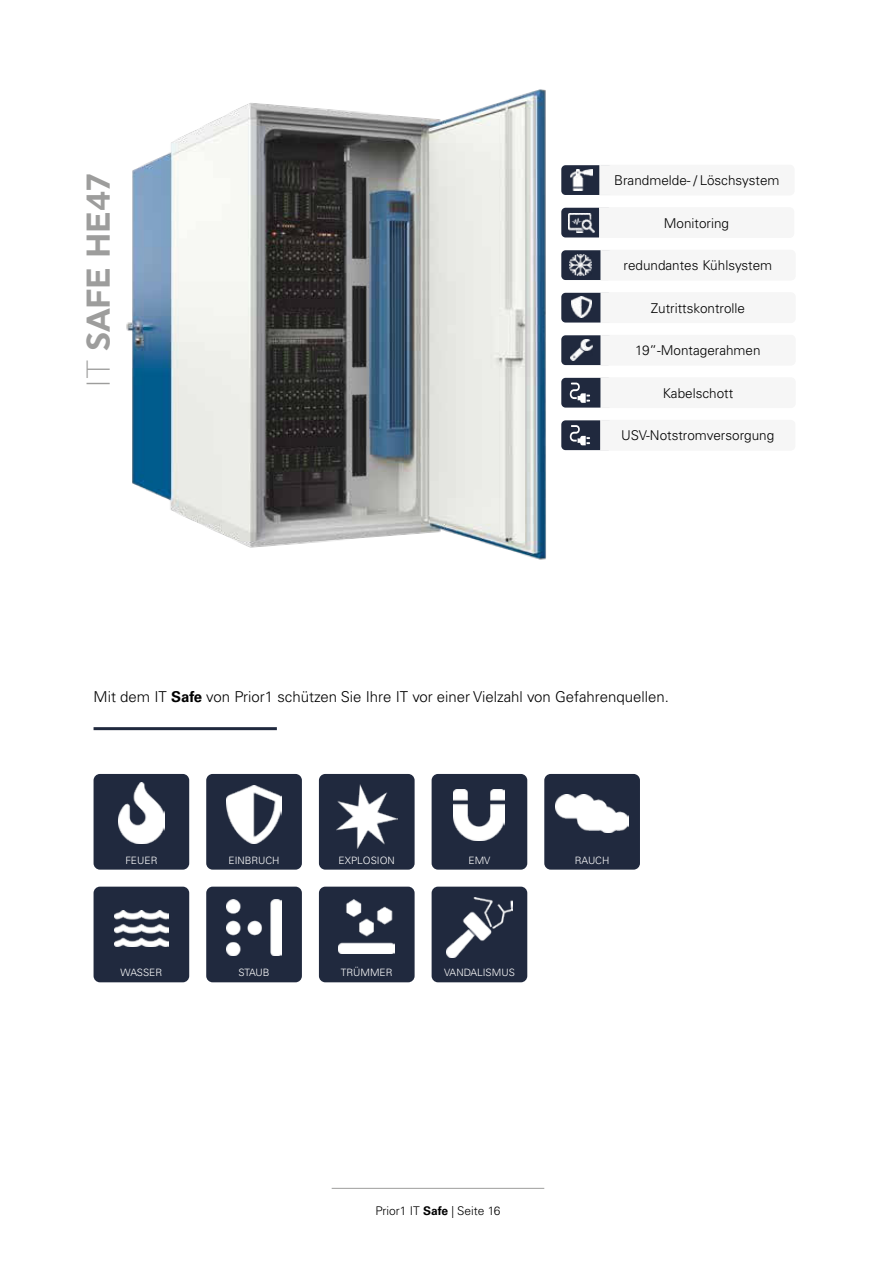
<style>
.page{position:relative;width:893px;height:1263px;background:#fff}
.page>*{position:absolute;margin:0;border:0;box-sizing:border-box;transform-origin:0 0}
.t1{font:700 33px "Uniform";color:#9d9d9c}
.t2{font:300 15px "Univers LT Pro 45";color:#000}
.t3{font:300 13.5px "Univers LT Pro 45";color:#000}
.t4{font:300 12px "Univers LT Pro 45";color:#000}
.t5{font:300 10.2px "Univers LT Pro 45";color:#fff}
.s1{font-weight:300}
.s2{font-family:"Univers LT Pro 65";font-weight:700}
</style>
<div class="page">
<hr style="left:332px;top:1188px;width:212px;height:1px;background:#9d9d9c">
<img style="left:126px;top:89px;width:460px;height:471px">
<div style="left:561px;top:165px;width:51px;height:30px;background:#20293e;border-radius:4px"></div>
<img style="left:571px;top:169px;width:21px;height:22px">
<svg style="left:599px;top:165px;width:13px;height:30px"></svg>
<div style="left:561px;top:208px;width:51px;height:29px;background:#20293e;border-radius:4px"></div>
<img style="left:569px;top:214px;width:25px;height:18px">
<svg style="left:599px;top:207px;width:13px;height:30px"></svg>
<div style="left:561px;top:250px;width:51px;height:30px;background:#20293e;border-radius:4px"></div>
<img style="left:570px;top:254px;width:21px;height:22px">
<svg style="left:601px;top:250px;width:11px;height:30px"></svg>
<div style="left:561px;top:293px;width:51px;height:30px;background:#20293e;border-radius:4px"></div>
<img style="left:571px;top:297px;width:20px;height:21px">
<svg style="left:601px;top:292px;width:11px;height:31px"></svg>
<div style="left:561px;top:335px;width:51px;height:30px;background:#20293e;border-radius:4px"></div>
<img style="left:571px;top:339px;width:21px;height:22px">
<svg style="left:601px;top:335px;width:11px;height:30px"></svg>
<div style="left:561px;top:378px;width:51px;height:30px;background:#20293e;border-radius:4px"></div>
<svg style="left:570px;top:383px;width:20px;height:20px"></svg>
<svg style="left:601px;top:377px;width:11px;height:31px"></svg>
<div style="left:561px;top:420px;width:51px;height:30px;background:#20293e;border-radius:4px"></div>
<svg style="left:570px;top:425px;width:20px;height:20px"></svg>
<svg style="left:600px;top:420px;width:12px;height:30px"></svg>
<div style="left:432px;top:774px;width:95px;height:96px;background:#20293e;border-radius:6px"></div>
<img style="left:454px;top:790px;width:51px;height:51px">
<div style="left:206px;top:774px;width:96px;height:96px;background:#20293e;border-radius:6px"></div>
<img style="left:227px;top:785px;width:54px;height:58px">
<div style="left:319px;top:774px;width:96px;height:96px;background:#20293e;border-radius:6px"></div>
<img style="left:336px;top:784px;width:61px;height:64px">
<div style="left:94px;top:774px;width:95px;height:96px;background:#20293e;border-radius:6px"></div>
<img style="left:119px;top:783px;width:45px;height:60px">
<div style="left:544px;top:774px;width:96px;height:96px;background:#20293e;border-radius:6px"></div>
<img style="left:555px;top:794px;width:74px;height:38px">
<div style="left:206px;top:887px;width:96px;height:95px;background:#20293e;border-radius:6px"></div>
<img style="left:227px;top:899px;width:54px;height:56px">
<div style="left:319px;top:887px;width:96px;height:95px;background:#20293e;border-radius:6px"></div>
<img style="left:339px;top:899px;width:56px;height:55px">
<div style="left:432px;top:887px;width:95px;height:95px;background:#20293e;border-radius:6px"></div>
<img style="left:447px;top:898px;width:65px;height:59px">
<div style="left:94px;top:887px;width:95px;height:95px;background:#20293e;border-radius:6px"></div>
<img style="left:114px;top:910px;width:54px;height:37px">
<hr style="left:94px;top:727px;width:183px;height:3px;background:#20293e">
<h1 class="t1" style="left:80px;top:388px;width:216px;rotate:-90deg"><span class="s1">IT</span> SAFE HE47</h1>
<p class="t3" style="left:614px;top:173px;width:167px">Brandmelde- / Löschsystem</p>
<p class="t3" style="left:664px;top:215px;width:67px">Monitoring</p>
<p class="t3" style="left:623px;top:258px;width:150px">redundantes Kühlsystem</p>
<p class="t3" style="left:651px;top:300px;width:96px">Zutrittskontrolle</p>
<p class="t3" style="left:635px;top:343px;width:127px">19”-Montagerahmen</p>
<p class="t3" style="left:663px;top:385px;width:72px">Kabelschott</p>
<p class="t3" style="left:621px;top:428px;width:155px">USV-Notstromversorgung</p>
<p class="t2" style="left:94px;top:688px;width:577px">Mit dem IT <span class="s2">Safe</span> von Prior1 schützen Sie Ihre IT vor einer Vielzahl von Gefahrenquellen.</p>
<p class="t5" style="left:125px;top:854px;width:34px">FEUER</p>
<p class="t5" style="left:229px;top:854px;width:52px">EINBRUCH</p>
<p class="t5" style="left:339px;top:854px;width:58px">EXPLOSION</p>
<p class="t5" style="left:468px;top:854px;width:23px">EMV</p>
<p class="t5" style="left:575px;top:854px;width:36px">RAUCH</p>
<p class="t5" style="left:121px;top:967px;width:43px">WASSER</p>
<p class="t5" style="left:238px;top:967px;width:33px">STAUB</p>
<p class="t5" style="left:341px;top:967px;width:53px">TRÜMMER</p>
<p class="t5" style="left:444px;top:967px;width:72px">VANDALISMUS</p>
<p class="t4" style="left:375px;top:1204px;width:126px">Prior1 IT <span class="s2">Safe</span> | Seite 16</p>
</div>
